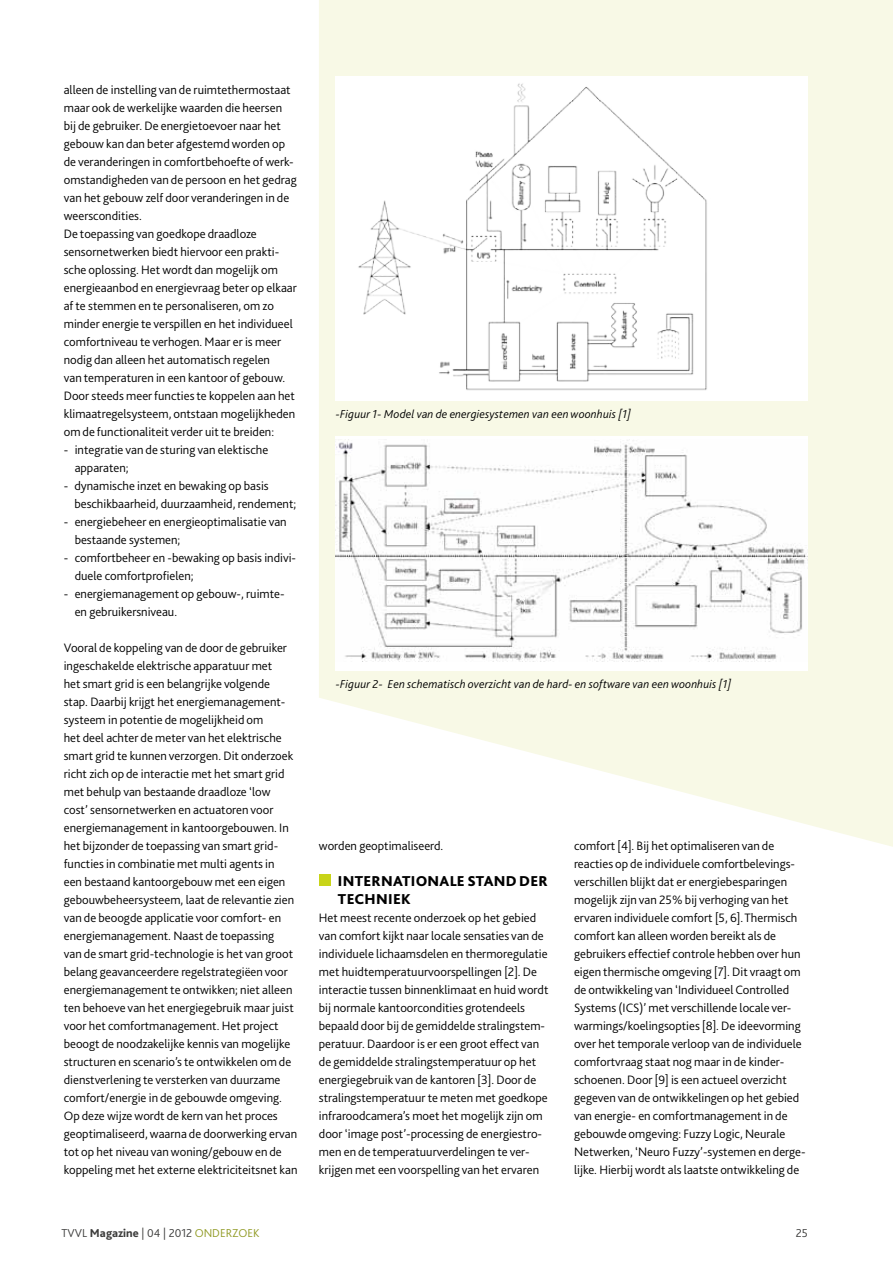
<style>
.page{position:relative;width:893px;height:1263px;background:#fff}
.page>*{position:absolute;margin:0;border:0;box-sizing:border-box;transform-origin:0 0}
.t1{font:800 15px/18px "Bliss 2";letter-spacing:.02em;color:#000}
.t2{font:300 12.75px/18px "Bliss 2";color:#000}
.t3{font:italic 300 12px "Bliss 2";letter-spacing:.01em;color:#000}
.t4{font:300 12px "Bliss 2";color:#3c3c3b}
.s1{font-weight:800}
.s2{color:#919b26}
</style>
<div class="page">
<div style="left:319px;top:875px;width:11px;height:11px;background:#c8d418"></div>
<svg style="left:319px;top:0;width:574px;height:847px;fill:#f8f9e6"></svg>
<div style="left:336px;top:76px;width:472px;height:324px;background:#fff"></div>
<img style="left:358px;top:83px;width:349px;height:307px">
<div style="left:336px;top:436px;width:472px;height:234px;background:#fff"></div>
<img style="left:336px;top:439px;width:472px;height:222px">
<p class="t2" style="left:64px;top:82px;width:235px">alleen de instelling van de ruimtethermostaat maar ook de werkelijke waarden die heersen bij de gebruiker. De energietoevoer naar het gebouw kan dan beter afgestemd worden op de veranderingen in comfortbehoefte of werk&shy;omstandigheden van de persoon en het gedrag van het gebouw zelf door veranderingen in de weerscondities.<br>De toepassing van goedkope draadloze sensornetwerken biedt hiervoor een prakti&shy;sche oplossing. Het wordt dan mogelijk om energieaanbod en energievraag beter op elkaar af te stemmen en te personaliseren, om zo minder energie te verspillen en het individueel comfortniveau te verhogen. Maar er is meer nodig dan alleen het automatisch regelen<br>van temperaturen in een kantoor of gebouw.<br>Door steeds meer functies te koppelen aan het klimaatregelsysteem, ontstaan mogelijkheden om de functionaliteit verder uit te breiden:</p>
<p class="t2" style="left:75px;top:442px;width:195px;text-indent:-11px">- integratie van de sturing van elektische apparaten;</p>
<p class="t2" style="left:74px;top:478px;width:223px;text-indent:-11px">- dynamische inzet en bewaking op basis beschikbaarheid, duurzaamheid, rendement;</p>
<p class="t2" style="left:75px;top:514px;width:214px;text-indent:-11px">- energiebeheer en energieoptimalisatie van bestaande systemen;</p>
<p class="t2" style="left:75px;top:550px;width:223px;text-indent:-11px">- comfortbeheer en -bewaking op basis indivi&shy;duele comfortprofielen;</p>
<p class="t2" style="left:75px;top:586px;width:212px;text-indent:-11px">- energiemanagement op gebouw-, ruimte&shy;en gebruikersniveau.</p>
<p class="t2" style="left:64px;top:640px;width:235px">Vooral de koppeling van de door de gebruiker ingeschakelde elektrische apparatuur met<br>het smart grid is een belangrijke volgende stap. Daarbij krijgt het energiemanagement&shy;systeem in potentie de mogelijkheid om<br>het deel achter de meter van het elektrische smart grid te kunnen verzorgen. Dit onderzoek richt zich op de interactie met het smart grid met behulp van bestaande draadloze ‘low cost’ sensornetwerken en actuatoren voor energiemanagement in kantoorgebouwen. In het bijzonder de toepassing van smart grid&shy;functies in combinatie met multi agents in<br>een bestaand kantoorgebouw met een eigen gebouwbeheersysteem, laat de relevantie zien van de beoogde applicatie voor comfort- en energiemanagement. Naast de toepassing<br>van de smart grid-technologie is het van groot belang geavanceerdere regelstrategiëen voor energiemanagement te ontwikken; niet alleen ten behoeve van het energiegebruik maar juist voor het comfortmanagement. Het project beoogt de noodzakelijke kennis van mogelijke structuren en scenario’s te ontwikkelen om de dienstverlening te versterken van duurzame comfort/energie in de gebouwde omgeving.<br>Op deze wijze wordt de kern van het proces geoptimaliseerd, waarna de doorwerking ervan tot op het niveau van woning/gebouw en de koppeling met het externe elektriciteitsnet kan</p>
<p class="t3" style="left:336px;top:409px;width:297px">-Figuur 1- Model van de energiesystemen van een woonhuis [1]</p>
<p class="t3" style="left:336px;top:679px;width:397px">-Figuur 2- Een schematisch overzicht van de hard- en software van een woonhuis [1]</p>
<p class="t2" style="left:319px;top:838px;width:126px">worden geoptimaliseerd.</p>
<p class="t1" style="left:338px;top:872px;width:212px">INTERNATIONALE STAND DER<br>TECHNIEK</p>
<p class="t2" style="left:319px;top:910px;width:231px">Het meest recente onderzoek op het gebied van comfort kijkt naar locale sensaties van de individuele lichaamsdelen en thermoregulatie met huidtemperatuurvoorspellingen [2]. De interactie tussen binnenklimaat en huid wordt bij normale kantoorcondities grotendeels bepaald door bij de gemiddelde stralingstem&shy;peratuur. Daardoor is er een groot effect van de gemiddelde stralingstemperatuur op het energiegebruik van de kantoren [3]. Door de stralingstemperatuur te meten met goedkope infraroodcamera’s moet het mogelijk zijn om door ‘image post’-processing de energiestro&shy;men en de temperatuurverdelingen te ver&shy;krijgen met een voorspelling van het ervaren</p>
<p class="t2" style="left:574px;top:838px;width:233px">comfort [4]. Bij het optimaliseren van de reacties op de individuele comfortbelevings&shy;verschillen blijkt dat er energiebesparingen mogelijk zijn van 25% bij verhoging van het ervaren individuele comfort [5, 6]. Thermisch comfort kan alleen worden bereikt als de gebruikers effectief controle hebben over hun eigen thermische omgeving [7]. Dit vraagt om de ontwikkeling van ‘Individueel Controlled Systems (ICS)’ met verschillende locale ver&shy;warmings/koelingsopties [8]. De ideevorming over het temporale verloop van de individuele comfortvraag staat nog maar in de kinder&shy;schoenen. Door [9] is een actueel overzicht gegeven van de ontwikkelingen op het gebied van energie- en comfortmanagement in de gebouwde omgeving: Fuzzy Logic, Neurale Netwerken, ‘Neuro Fuzzy’-systemen en derge&shy;lijke. Hierbij wordt als laatste ontwikkeling de</p>
<p class="t4" style="left:62px;top:1228px;width:199px">TVVL <span class="s1">Magazine</span> | 04 | 2012 <span class="s2">ONDERZOEK</span></p>
<p class="t4" style="left:796px;top:1228px;width:14px">25</p>
</div>
